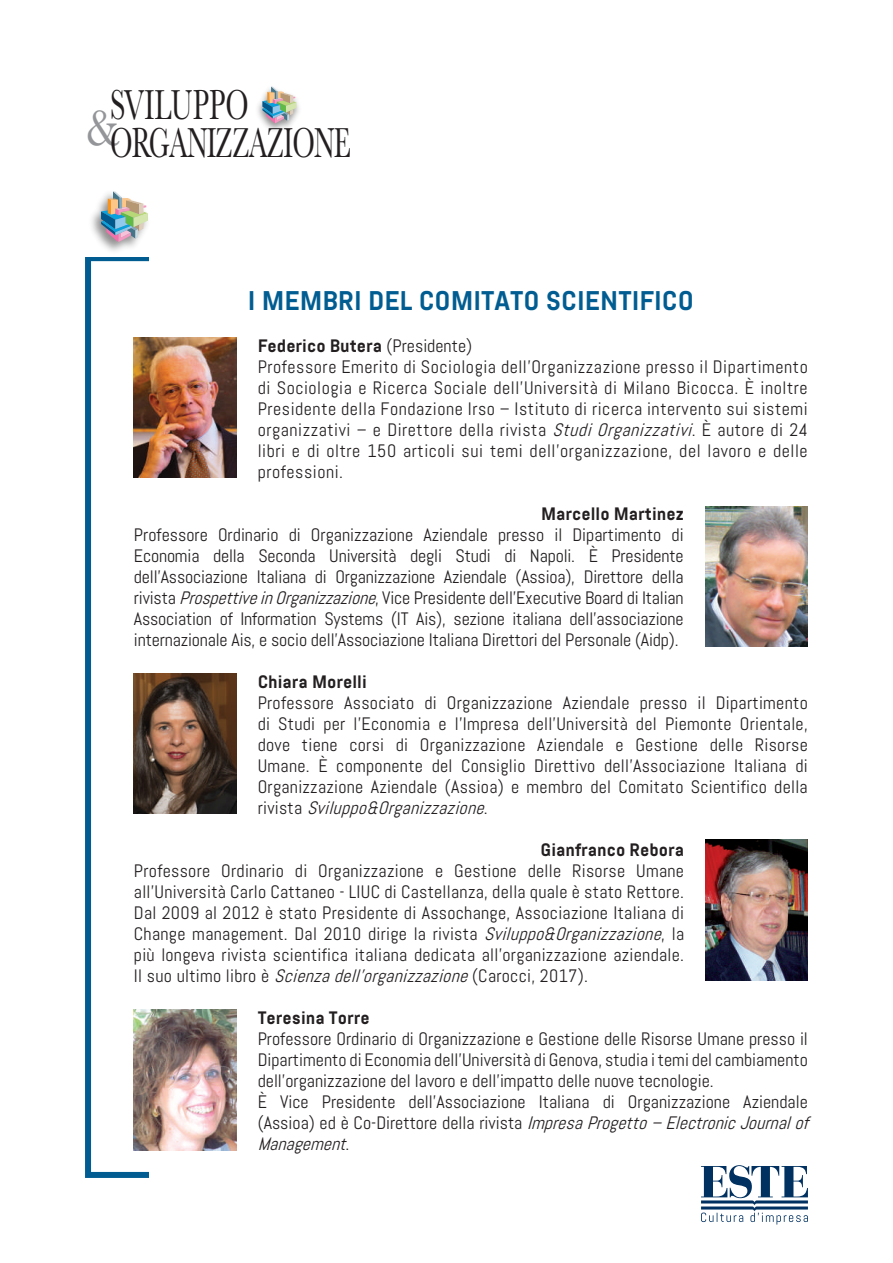
<style>
.page{position:relative;width:893px;height:1263px;background:#fff}
.page>*{position:absolute;margin:0;border:0;box-sizing:border-box;transform-origin:0 0}
.t1{font:53.7px "Baskerville";color:#939598;scale:.9 1}
.t2{font:43.5px/37.7px "Baskerville";letter-spacing:-.03em;color:#231f20;scale:.65 1}
.t3{font:700 27px "Abel Pro";color:#015d91}
.t4{font:18px/21px "Abel";color:#231f20;text-align:justify}
.t5{font:700 18px "Abel Pro";color:#231f20}
.s1{font-family:"Abel";font-weight:400}
.s2{font-style:italic}
</style>
<div class="page">
<div style="left:85px;top:255px;width:86px;height:923px;border:6px solid #015d91"></div>
<div style="left:149px;top:255px;width:42px;height:923px;background:#fff"></div>
<img style="left:134px;top:338px;width:102px;height:140px">
<img style="left:705px;top:506px;width:103px;height:140px">
<img style="left:134px;top:674px;width:102px;height:140px">
<img style="left:705px;top:840px;width:103px;height:140px">
<img style="left:134px;top:1009px;width:102px;height:141px">
<svg style="left:701px;top:1165px;width:107px;height:59px"></svg>
<img style="left:258px;top:86px;width:41px;height:45px">
<svg style="left:262px;top:87px;width:34px;height:36px"></svg>
<img style="left:85px;top:201px;width:64px;height:56px">
<svg style="left:101px;top:191px;width:47px;height:51px"></svg>
<h2 class="t2" style="left:110px;top:87px;width:372px">SVILUPPO<br>ORGANIZZAZIONE</h2>
<h1 class="t1" style="left:86px;top:94px;width:39px">&amp;</h1>
<h3 class="t3" style="left:248px;top:282px;width:447px">I MEMBRI DEL COMITATO SCIENTIFICO</h3>
<p class="t5" style="left:258px;top:333px;width:216px">Federico Butera <span class="s1">(Presidente)</span></p>
<p class="t4" style="left:258px;top:357px;width:552px">Professore Emerito di Sociologia dell’Organizzazione presso il Dipartimento di Sociologia e Ricerca Sociale dell’Università di Milano Bicocca. È inoltre Presidente della Fondazione Irso – Istituto di ricerca intervento sui sistemi organizzativi – e Direttore della rivista <span class="s2">StudiOrganizzativi</span>. È autore di 24 libri e di oltre 150 articoli sui temi dell’organizzazione, del lavoro e delle professioni.</p>
<p class="t5" style="left:541px;top:501px;width:144px">Marcello Martinez</p>
<p class="t4" style="left:134px;top:525px;width:551px">Professore Ordinario di Organizzazione Aziendale presso il Dipartimento di Economia della Seconda Università degli Studi di Napoli. È Presidente dell’Associazione Italiana di Organizzazione Aziendale (Assioa), Direttore della rivista <span class="s2">ProspettiveinOrganizzazione</span>, Vice Presidente dell’Executive Board di Italian Association of Information Systems (IT Ais), sezione italiana dell’associazione internazionale Ais, e socio dell’Associazione Italiana Direttori del Personale (Aidp).</p>
<p class="t5" style="left:258px;top:669px;width:111px">Chiara Morelli</p>
<p class="t4" style="left:258px;top:693px;width:552px">Professore Associato di Organizzazione Aziendale presso il Dipartimento di Studi per l’Economia e l’Impresa dell’Università del Piemonte Orientale, dove tiene corsi di Organizzazione Aziendale e Gestione delle Risorse Umane. È componente del Consiglio Direttivo dell’Associazione Italiana di Organizzazione Aziendale (Assioa) e membro del Comitato Scientifico della r i v i s t a <span class="s2">Sviluppo&amp;Organizzazione</span>.</p>
<p class="t5" style="left:541px;top:837px;width:145px">Gianfranco Rebora</p>
<p class="t4" style="left:134px;top:861px;width:552px">Professore Ordinario di Organizzazione e Gestione delle Risorse Umane all’Università Carlo Cattaneo - LIUC di Castellanza, della quale è stato Rettore.<br>Dal 2009 al 2012 è stato Presidente di Assochange, Associazione Italiana di Change management. Dal 2010 dirige la rivista <span class="s2">Sviluppo&amp;Organizzazione</span>, la più longeva rivista scientifica italiana dedicata all’organizzazione aziendale.<br>Il suo ultimo libro è <span class="s2">Scienzadell’organizzazione</span>(Carocci, 2017).</p>
<p class="t5" style="left:258px;top:1005px;width:114px">Teresina Torre</p>
<p class="t4" style="left:258px;top:1029px;width:558px;text-align:left">Professore Ordinario di Organizzazione e Gestione delle Risorse Umane presso il Dipartimento di Economia dell’Università di Genova, studia i temi del cambiamento dell’organizzazione del lavoro e dell’impatto delle nuove tecnologie.<br>È Vice Presidente dell’Associazione Italiana di Organizzazione Aziendale (A s s i o a ) e d è C o - D i r e t t o r e d e l l a r i v i s t a <span class="s2">ImpresaProgetto–ElectronicJournalof Management</span>.</p>
</div>
